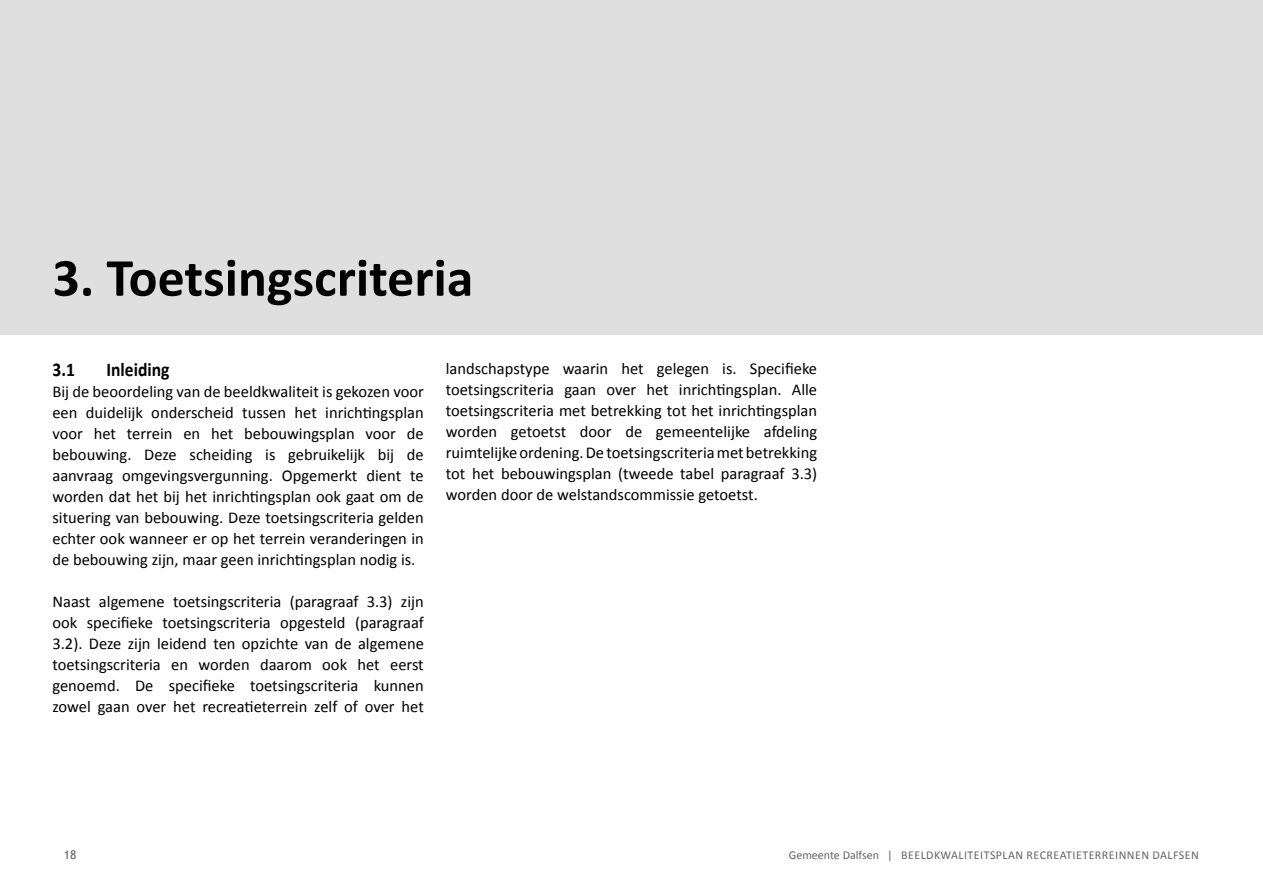
<style>
.page{position:relative;width:1263px;height:893px;background:#fff}
.page>*{position:absolute;margin:0;border:0;box-sizing:border-box;transform-origin:0 0}
.t1{font:700 54px "Calibri";color:#000}
.t2{font:700 19.5px "Calibri";color:#000;scale:.9 1}
.t3{font:16.5px/21px "Calibri";color:#000;text-align:justify}
.t4{font:12px "Calibri";color:#646362}
.t5{font:12px "Trebuchet MS";color:#646362}
</style>
<div class="page">
<div style="left:0;top:0;width:1263px;height:334px;background:#e0dfdf"></div>
<hr style="left:1262px;top:0;width:1px;height:334px;background:#979595">
<h1 class="t1" style="left:52px;top:243px;width:422px">3. Toetsingscriteria</h1>
<p class="t2" style="left:52px;top:357px;width:26px">3.1</p>
<p class="t2" style="left:106px;top:357px;width:72px">Inleiding</p>
<p class="t3" style="left:52px;top:381px;width:373px">Bij de beoordeling van de beeldkwaliteit is gekozen voor een duidelijk onderscheid tussen het inrichtingsplan voor het terrein en het bebouwingsplan voor de bebouwing. Deze scheiding is gebruikelijk bij de aanvraag omgevingsvergunning. Opgemerkt dient te worden dat het bij het inrichtingsplan ook gaat om de situering van bebouwing. Deze toetsingscriteria gelden echter ook wanneer er op het terrein veranderingen in de bebouwing zijn, maar geen inrichtingsplan nodig is.</p>
<p class="t3" style="left:52px;top:591px;width:373px">Naast algemene toetsingscriteria (paragraaf 3.3) zijn ook specifieke toetsingscriteria opgesteld (paragraaf 3.2). Deze zijn leidend ten opzichte van de algemene toetsingscriteria en worden daarom ook het eerst genoemd. De specifieke toetsingscriteria kunnen zowel gaan over het recreatieterrein zelf of over het</p>
<p class="t3" style="left:446px;top:358px;width:373px">landschapstype waarin het gelegen is. Specifieke toetsingscriteria gaan over het inrichtingsplan. Alle toetsingscriteria met betrekking tot het inrichtingsplan worden getoetst door de gemeentelijke afdeling ruimtelijke ordening. De toetsingscriteria met betrekking tot het bebouwingsplan (tweede tabel paragraaf 3.3) worden door de welstandscommissie getoetst.</p>
<p class="t5" style="left:64px;top:848px;width:14px">18</p>
<p class="t4" style="left:789px;top:848px;width:127px">Gemeente Dalfsen | Beeldkwali</p>
<p class="t4" style="left:968px;top:848px;width:30px">teitsplan</p>
<p class="t4" style="left:1026px;top:848px;width:70px">Recreatieterreinnen</p>
<p class="t4" style="left:1152px;top:848px;width:34px">Dalfsen</p>
</div>
